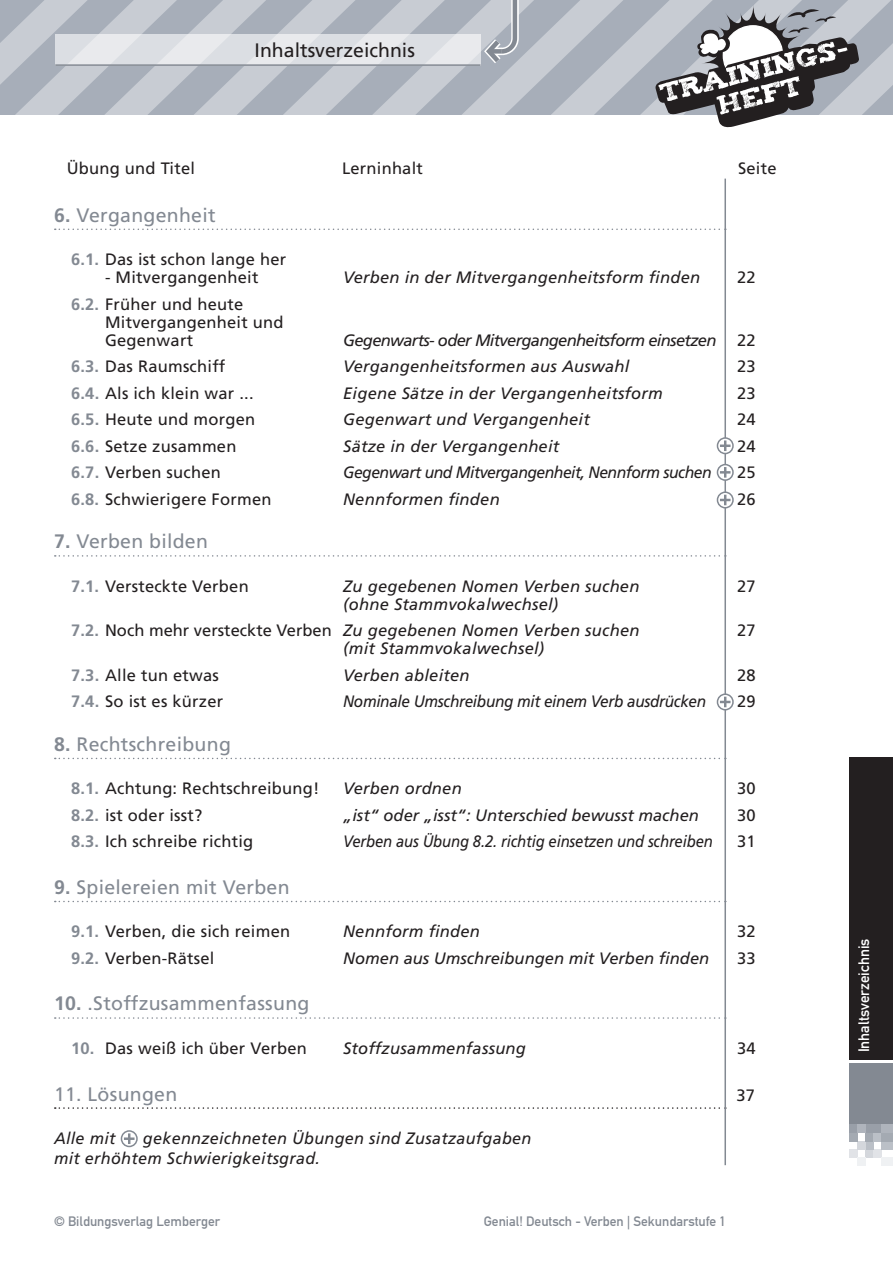
<style>
.page{position:relative;width:893px;height:1263px;background:#fff}
.page>*{position:absolute;margin:0;border:0;box-sizing:border-box;transform-origin:0 0}
.t1{font:19.5px "Frutiger LT Std";letter-spacing:.015em;color:#838992}
.t2{font:19.5px "Frutiger LT Std";color:#231f20}
.t3{font:italic 16.5px/26.5px "Frutiger LT Std";letter-spacing:.015em;color:#231f20}
.t4{font:16.5px/18px "Frutiger LT Std";letter-spacing:.015em;color:#231f20}
.t5{font:italic 16.5px "Frutiger LT Std";letter-spacing:-.04em;color:#231f20}
.t6{font:italic 16.5px "Frutiger LT Std";letter-spacing:-.01em;color:#231f20;scale:.9 1}
.t7{font:italic 16.5px "Frutiger LT Std";letter-spacing:-.03em;color:#231f20;scale:.95 1}
.t8{font:italic 16.5px "Frutiger LT Std";letter-spacing:-.02em;color:#231f20;scale:.93 1}
.t9{font:15px "DIN Mittelschrift";color:#fff}
.t10{font:13.5px "DIN Mittelschrift";color:#838992}
.s1{font-weight:700}
.s2{font-weight:700;color:#838992}
.s3{font-style:normal}
.s4{font-weight:700;font-style:normal;color:#838992}
</style>
<div class="page">
<div style="left:849px;top:757px;width:44px;height:302px;background:#231f20"></div>
<div style="left:849px;top:1063px;width:44px;height:62px;background:#838992"></div>
<div style="left:865px;top:1149px;width:8px;height:8px;background:#d4d7dc"></div>
<div style="left:873px;top:1149px;width:9px;height:8px;background:#e1e3e7"></div>
<div style="left:849px;top:1149px;width:8px;height:8px;background:#e1e3e7"></div>
<div style="left:865px;top:1141px;width:8px;height:8px;background:#bbc0c7"></div>
<div style="left:882px;top:1141px;width:11px;height:8px;background:#bbc0c7"></div>
<div style="left:857px;top:1141px;width:8px;height:8px;background:#d4d7dc"></div>
<div style="left:865px;top:1133px;width:8px;height:8px;background:#a4aab2"></div>
<div style="left:873px;top:1133px;width:9px;height:8px;background:#bbc0c7"></div>
<div style="left:882px;top:1133px;width:11px;height:8px;background:#a4aab2"></div>
<div style="left:849px;top:1133px;width:8px;height:8px;background:#a4aab2"></div>
<div style="left:865px;top:1125px;width:8px;height:8px;background:#999fa8"></div>
<div style="left:873px;top:1125px;width:9px;height:8px;background:#999fa8"></div>
<div style="left:882px;top:1125px;width:11px;height:8px;background:#afb4bc"></div>
<div style="left:849px;top:1125px;width:8px;height:8px;background:#999fa8"></div>
<div style="left:857px;top:1125px;width:8px;height:8px;background:#afb4bc"></div>
<div style="left:857px;top:1157px;width:8px;height:8px;background:#eff1f3"></div>
<div style="left:882px;top:1157px;width:11px;height:8px;background:#eff1f3"></div>
<svg style="left:0;top:0;width:893px;height:128px"></svg>
<svg style="left:55px;top:229px;width:665px;height:1px"></svg>
<svg style="left:55px;top:555px;width:665px;height:2px"></svg>
<svg style="left:55px;top:758px;width:665px;height:1px"></svg>
<svg style="left:55px;top:901px;width:665px;height:1px"></svg>
<svg style="left:55px;top:1017px;width:665px;height:2px"></svg>
<svg style="left:55px;top:1107px;width:665px;height:2px"></svg>
<div style="left:121px;top:1130px;width:17px;height:17px;border:2px solid #838992;border-radius:50%"></div>
<svg style="left:124px;top:1133px;width:11px;height:11px"></svg>
<hr style="left:724px;top:179px;width:2px;height:986px;background:#838992">
<div style="left:717px;top:437px;width:17px;height:17px;border:2px solid #838992;border-radius:50%"></div>
<svg style="left:720px;top:440px;width:10px;height:11px"></svg>
<div style="left:717px;top:464px;width:17px;height:17px;border:2px solid #838992;border-radius:50%"></div>
<svg style="left:720px;top:467px;width:10px;height:11px"></svg>
<svg style="left:717px;top:492px;width:16px;height:16px"></svg>
<div style="left:717px;top:491px;width:17px;height:17px;border:2px solid #838992;border-radius:50%"></div>
<svg style="left:720px;top:495px;width:10px;height:10px"></svg>
<svg style="left:717px;top:694px;width:16px;height:16px"></svg>
<div style="left:717px;top:693px;width:17px;height:17px;border:2px solid #838992;border-radius:50%"></div>
<svg style="left:720px;top:697px;width:10px;height:10px"></svg>
<div style="left:55px;top:34px;width:425px;height:32px;background:#dfe1e5"></div>
<hr style="left:55px;top:64px;width:366px;height:2px;background:#838992">
<hr style="left:421px;top:64px;width:59px;height:2px;background:#838992">
<p class="t2" style="left:255px;top:39px;width:162px">Inhaltsverzeichnis</p>
<p class="t4" style="left:67px;top:159px;width:130px">Übung und Titel</p>
<p class="t4" style="left:342px;top:159px;width:82px">Lerninhalt</p>
<p class="t4" style="left:738px;top:159px;width:40px">Seite</p>
<p class="t1" style="left:54px;top:203px;width:163px"><span class="s1">6.</span> Vergangenheit</p>
<p class="t4" style="left:71px;top:251px;width:217px"><span class="s2">6.1.</span> Das ist schon lange her</p>
<p class="t4" style="left:105px;top:269px;width:155px">- Mitvergangenheit</p>
<p class="t3" style="left:343px;top:264px;width:359px">Verben in der Mitvergangenheitsform finden</p>
<p class="t4" style="left:737px;top:269px;width:20px">22</p>
<p class="t4" style="left:105px;top:295px;width:180px;text-indent:-34px"><span class="s2">6.2.</span> Früher und heute<br>Mitvergangenheit und<br>Gegenwart</p>
<p class="t5" style="left:343px;top:330px;width:414px">Gegenwarts- oder Mitvergangenheitsform einsetzen <span class="s3">22</span></p>
<p class="t4" style="left:71px;top:358px;width:156px"><span class="s2">6.3.</span> Das Raumschiff</p>
<p class="t3" style="left:343px;top:353px;width:288px">Vergangenheitsformen aus Auswahl</p>
<p class="t4" style="left:737px;top:358px;width:20px">23</p>
<p class="t4" style="left:71px;top:384px;width:184px"><span class="s2">6.4.</span> Als ich klein war ...</p>
<p class="t3" style="left:343px;top:380px;width:321px">Eigene Sätze in der Vergangenheitsform</p>
<p class="t4" style="left:737px;top:384px;width:20px">23</p>
<p class="t4" style="left:71px;top:411px;width:186px"><span class="s2">6.5.</span> Heute und morgen</p>
<p class="t3" style="left:343px;top:406px;width:248px">Gegenwart und Vergangenheit</p>
<p class="t4" style="left:737px;top:411px;width:20px">24</p>
<p class="t4" style="left:71px;top:437px;width:167px"><span class="s2">6.6.</span> Setze zusammen</p>
<p class="t3" style="left:343px;top:433px;width:218px">Sätze in der Vergangenheit</p>
<p class="t4" style="left:737px;top:437px;width:20px">24</p>
<p class="t4" style="left:71px;top:464px;width:151px"><span class="s2">6.7.</span> Verben suchen</p>
<p class="t7" style="left:343px;top:463px;width:389px">Gegenwart und Mitvergangenheit, Nennform suchen</p>
<p class="t4" style="left:737px;top:464px;width:20px">25</p>
<p class="t4" style="left:71px;top:490px;width:202px"><span class="s2">6.8.</span> Schwierigere Formen</p>
<p class="t3" style="left:343px;top:486px;width:158px">Nennformen finden</p>
<p class="t4" style="left:737px;top:490px;width:20px">26</p>
<p class="t1" style="left:54px;top:530px;width:156px"><span class="s1">7.</span> Verben bilden</p>
<p class="t4" style="left:71px;top:577px;width:179px"><span class="s2">7.1.</span> Versteckte Verben</p>
<p class="t3" style="left:343px;top:573px;width:298px">Zu gegebenen Nomen Verben suchen</p>
<p class="t4" style="left:737px;top:577px;width:20px">27</p>
<p class="t3" style="left:71px;top:591px;width:570px;text-indent:272px">(ohne Stammvokalwechsel)<br><span class="s4">7.2.</span> <span class="s3">Noch mehr versteckte Verben</span> Zu gegebenen Nomen Verben suchen</p>
<p class="t4" style="left:737px;top:622px;width:20px">27</p>
<p class="t3" style="left:343px;top:635px;width:203px">(mit Stammvokalwechsel)</p>
<p class="t4" style="left:71px;top:666px;width:149px"><span class="s2">7.3.</span> Alle tun etwas</p>
<p class="t3" style="left:343px;top:662px;width:128px">Verben ableiten</p>
<p class="t4" style="left:737px;top:666px;width:20px">28</p>
<p class="t4" style="left:71px;top:693px;width:154px"><span class="s2">7.4.</span> So ist es kürzer</p>
<p class="t8" style="left:343px;top:692px;width:392px">Nominale Umschreibung mit einem Verb ausdrücken</p>
<p class="t4" style="left:737px;top:693px;width:20px">29</p>
<p class="t1" style="left:54px;top:733px;width:178px"><span class="s1">8.</span> Rechtschreibung</p>
<p class="t4" style="left:71px;top:780px;width:250px"><span class="s2">8.1.</span> Achtung: Rechtschreibung!</p>
<p class="t3" style="left:343px;top:775px;width:120px">Verben ordnen</p>
<p class="t4" style="left:737px;top:780px;width:20px">30</p>
<p class="t4" style="left:71px;top:806px;width:133px"><span class="s2">8.2.</span> ist oder isst?</p>
<p class="t3" style="left:343px;top:802px;width:357px">„ist“ oder „isst“: Unterschied bewusst machen</p>
<p class="t4" style="left:737px;top:806px;width:20px">30</p>
<p class="t4" style="left:71px;top:833px;width:184px"><span class="s2">8.3.</span> Ich schreibe richtig</p>
<p class="t6" style="left:343px;top:832px;width:412px">Verben aus Übung 8.2. richtig einsetzen und schreiben</p>
<p class="t4" style="left:737px;top:833px;width:20px">31</p>
<p class="t1" style="left:54px;top:876px;width:237px"><span class="s1">9.</span> Spielereien mit Verben</p>
<p class="t4" style="left:71px;top:923px;width:221px"><span class="s2">9.1.</span> Verben, die sich reimen</p>
<p class="t3" style="left:343px;top:918px;width:138px">Nennform finden</p>
<p class="t4" style="left:737px;top:923px;width:20px">32</p>
<p class="t4" style="left:71px;top:949px;width:145px"><span class="s2">9.2.</span> Verben-Rätsel</p>
<p class="t3" style="left:343px;top:945px;width:368px">Nomen aus Umschreibungen mit Verben finden</p>
<p class="t4" style="left:737px;top:949px;width:20px">33</p>
<p class="t1" style="left:54px;top:992px;width:257px"><span class="s1">10.</span> .Stoffzusammenfassung</p>
<p class="t4" style="left:71px;top:1039px;width:237px"><span class="s2">10.</span> Das weiß ich über Verben</p>
<p class="t3" style="left:343px;top:1035px;width:184px">Stoffzusammenfassung</p>
<p class="t4" style="left:737px;top:1039px;width:20px">34</p>
<p class="t1" style="left:54px;top:1082px;width:125px">11. Lösungen</p>
<p class="t4" style="left:736px;top:1086px;width:20px">37</p>
<p class="t3" style="left:54px;top:1125px;width:63px">Alle mit</p>
<p class="t3" style="left:54px;top:1129px;width:479px;line-height:19.5px;text-indent:89px">gekennzeichneten Übungen sind Zusatzaufgaben mit erhöhtem Schwierigkeitsgrad.</p>
<p class="t10" style="left:54px;top:1214px;width:168px">© Bildungsverlag Lemberger</p>
<p class="t10" style="left:484px;top:1214px;width:244px">Genial! Deutsch - Verben | Sekundarstufe 1</p>
<p class="t9" style="left:855px;top:1052px;width:115px;rotate:-90deg">Inhaltsverzeichnis</p>
</div>
